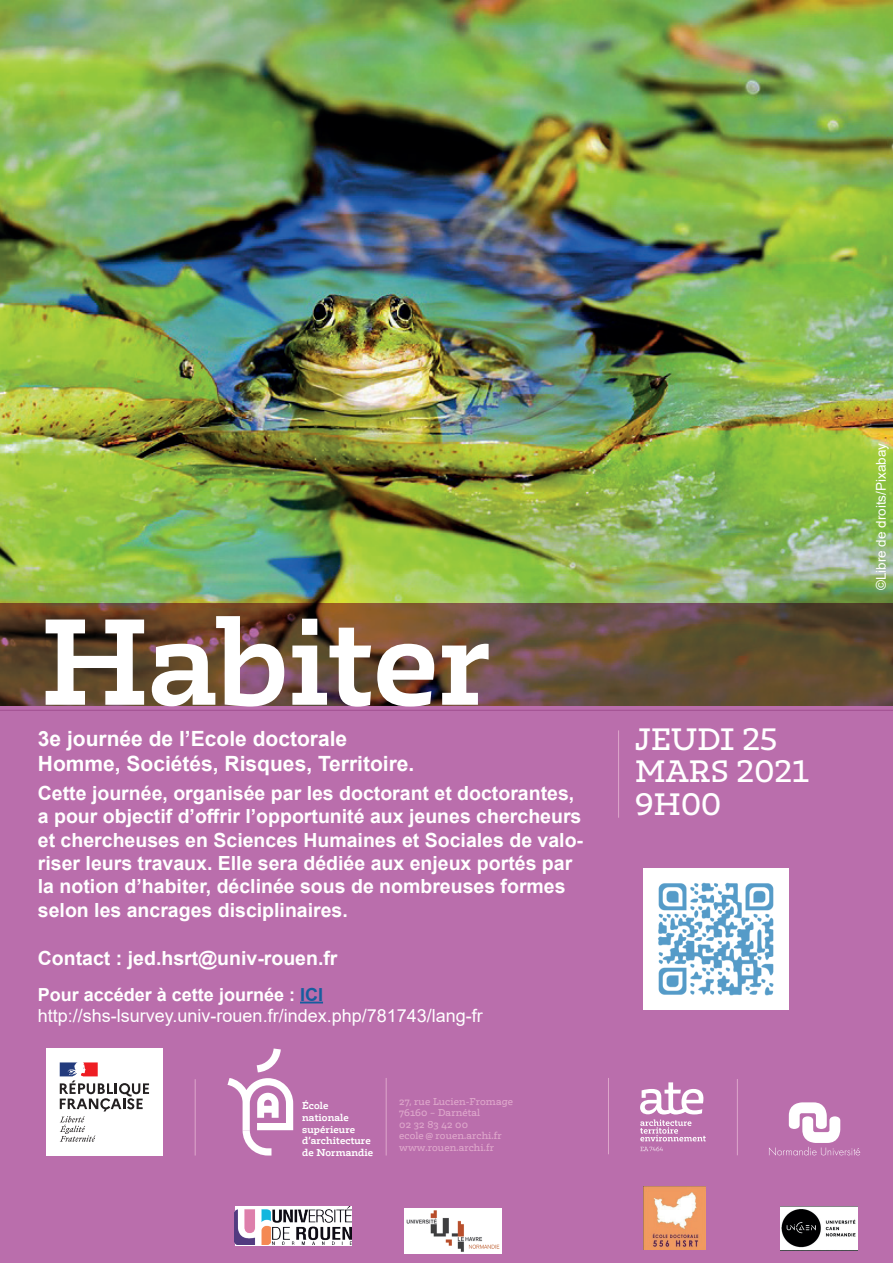
<style>
.page{position:relative;width:893px;height:1263px;background:#fff}
.page>*{position:absolute;margin:0;border:0;box-sizing:border-box;transform-origin:0 0}
.t1{font:700 106.5px "Irma Text Slab Std";color:#fff}
.t2{font:500 27px/32.4px "Irma Text Slab Std";letter-spacing:.01em;color:#fff}
.t3{font:700 21px/25.2px "Arial";color:#fff}
.t4{font:700 19.5px/23.4px "Arial";color:#fff}
.t5{font:18px/21.6px "Arial";color:#fff}
.t6{font:13.5px "Arial";color:#fff}
.t7{font:500 8.7px/11.6px "Irma Text Slab Std";letter-spacing:.015em;color:#dea7cb}
.t8{font:700 8.7px/11.6px "Irma Text Slab Std";letter-spacing:.015em;color:#fff}
.s1{font-weight:700}
.s2{font-weight:700;color:#175d9e}
</style>
<div class="page">
<img style="left:0;top:0;width:893px;height:603px">
<div style="left:0;top:711px;width:893px;height:552px;background:#ba6eac"></div>
<svg style="left:0;top:603px;width:893px;height:108px;background:#674938"></svg>
<hr style="left:618px;top:730px;width:1px;height:88px;background:#dea7cb">
<hr style="left:737px;top:1079px;width:1px;height:76px;background:#dea7cb">
<hr style="left:608px;top:1078px;width:1px;height:76px;background:#dea7cb">
<svg style="left:640px;top:1082px;width:66px;height:69px"></svg>
<hr style="left:195px;top:1079px;width:1px;height:76px;background:#dea7cb">
<svg style="left:769px;top:1102px;width:91px;height:53px"></svg>
<svg style="left:257px;top:1048px;width:24px;height:24px"></svg>
<svg style="left:227px;top:1078px;width:66px;height:77px"></svg>
<hr style="left:386px;top:1078px;width:1px;height:77px;background:#dea7cb">
<div style="left:46px;top:1048px;width:117px;height:107px;background:#fff"></div>
<svg style="left:60px;top:1062px;width:89px;height:80px"></svg>
<img style="left:780px;top:1206px;width:77px;height:45px">
<img style="left:405px;top:1208px;width:97px;height:45px">
<div style="left:235px;top:1206px;width:117px;height:40px;background:#fff"></div>
<img style="left:235px;top:1206px;width:117px;height:39px">
<img style="left:643px;top:1187px;width:63px;height:62px">
<hr style="left:300px;top:1001px;width:23px;height:2px;background:#175d9e">
<img style="left:643px;top:868px;width:145px;height:142px">
<h1 class="t1" style="left:41px;top:591px;width:452px">Habiter</h1>
<p class="t3" style="left:38px;top:726px;width:378px">3e journée de l’Ecole doctorale<br>Homme, Sociétés, Risques, Territoire.</p>
<p class="t4" style="left:38px;top:781px;width:547px">Cette journée, organisée par les doctorant et doctorantes, a pour objectif d’offrir l’opportunité aux jeunes chercheurs et chercheuses en Sciences Humaines et Sociales de valo&shy;riser leurs travaux. Elle sera dédiée aux enjeux portés par la notion d’habiter, déclinée sous de nombreuses formes selon les ancrages disciplinaires.</p>
<p class="t4" style="left:38px;top:947px;width:301px">Contact : jed.hsrt@univ-rouen.fr</p>
<p class="t5" style="left:38px;top:983px;width:446px"><span class="s1">Pour accéder à cette journée :</span> <span class="s2">ICI </span>http://shs-lsurvey.univ-rouen.fr/index.php/781743/lang-fr</p>
<p class="t8" style="left:302px;top:1100px;width:72px">École nationale supérieure d’architecture de Normandie</p>
<p class="t7" style="left:399px;top:1095px;width:115px">27, rue Lucien-Fromage<br>76160 – Darnétal<br>02 32 83 42 00<br>ecole @ rouen.archi.fr www.rouen.archi.fr</p>
<h2 class="t2" style="left:635px;top:722px;width:175px">JEUDI 25<br>MARS 2021<br>9H00</h2>
<p class="t6" style="left:872px;top:590px;width:149px;rotate:-90deg">©Libre de droits/Pixabay</p>
</div>
